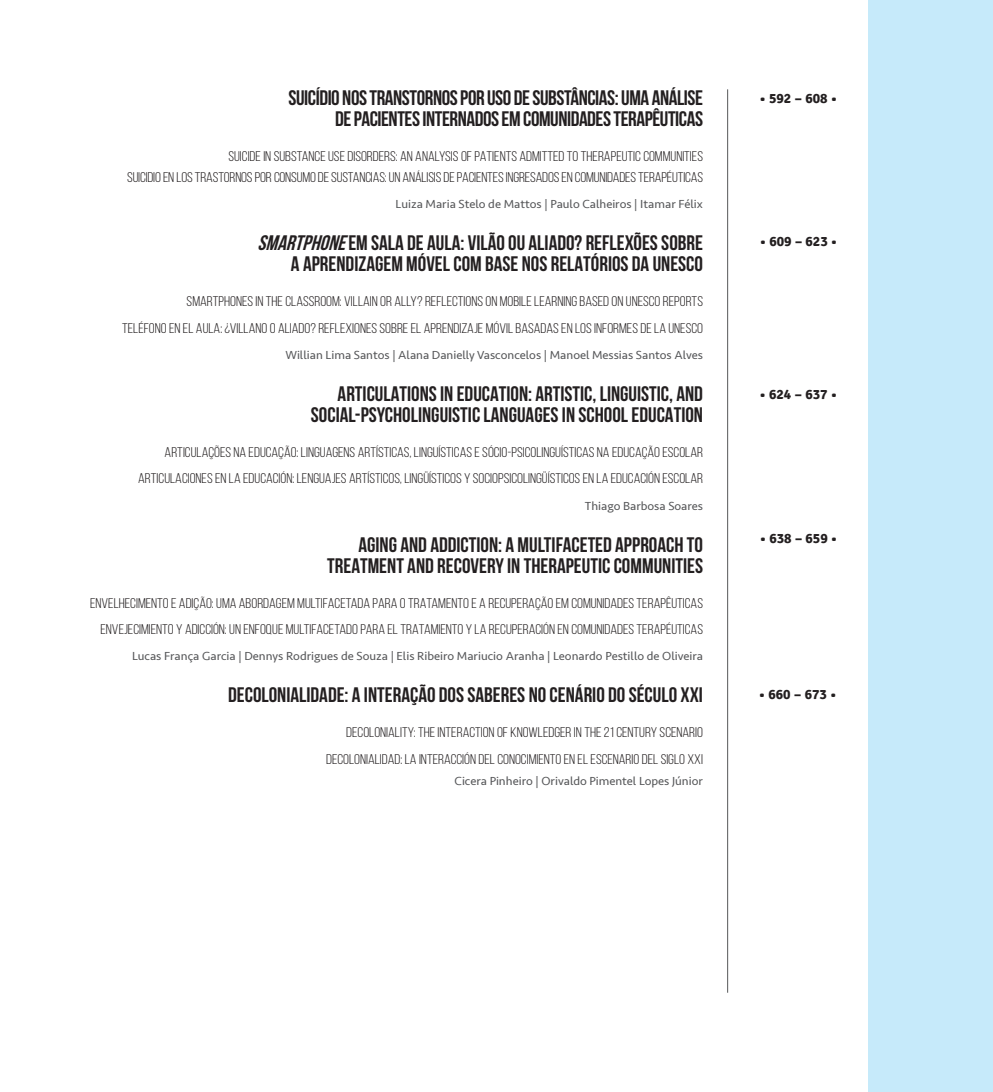
<style>
.page{position:relative;width:993px;height:1092px;background:#fff}
.page>*{position:absolute;margin:0;border:0;box-sizing:border-box;transform-origin:0 0}
.t1{font:700 21px/21px "Bebas Neue";color:#231f20;text-align:right}
.t2{font:700 21px/21px "Bebas Neue";letter-spacing:-.02em;color:#231f20;text-align:right}
.t3{font:14px/26.2px "Bebas Neue";color:#231f20;text-align:right;scale:1.1 1}
.t4{font:700 14px "Signika";color:#231f20}
.t5{font:12.25px "Seravek";color:#57585a}
.s1{font-style:italic}
</style>
<div class="page">
<hr style="left:727px;top:89px;width:1px;height:903px;background:#57585a">
<div style="left:868px;top:0;width:124px;height:1091px;background:#c6eafa"></div>
<h1 class="t2" style="left:288px;top:87px;width:416px">SUICÍDIO NOS TRANSTORNOS POR USO DE SUBSTÂNCIAS: UMA ANÁLISE<br>DE PACIENTES INTERNADOS EM COMUNIDADES TERAPÊUTICAS</h1>
<p class="t3" style="left:127px;top:146px;width:525px;line-height:21px">SUICIDE IN SUBSTANCE USE DISORDERS: AN ANALYSIS OF PATIENTS ADMITTED TO THERAPEUTIC COMMUNITIES<br>SUICIDIO EN LOS TRASTORNOS POR CONSUMO DE SUSTANCIAS: UN ANÁLISIS DE PACIENTES INGRESADOS EN COMUNIDADES TERAPÉUTICAS</p>
<p class="t5" style="left:395px;top:195px;width:309px">Luiza Maria Stelo de Mattos | Paulo Calheiros | Itamar Félix</p>
<h1 class="t1" style="left:257px;top:232px;width:447px"><span class="s1">SMARTPHONE</span>EM SALA DE AULA: VILÃO OU ALIADO? REFLEXÕES SOBRE<br>A APRENDIZAGEM MÓVEL COM BASE NOS RELATÓRIOS DA UNESCO</h1>
<p class="t3" style="left:122px;top:288px;width:529px">SMARTPHONES IN THE CLASSROOM: VILLAIN OR ALLY? REFLECTIONS ON MOBILE LEARNING BASED ON UNESCO REPORTS<br>TELÉFONO EN EL AULA: ¿VILLANO O ALIADO? REFLEXIONES SOBRE EL APRENDIZAJE MÓVIL BASADAS EN LOS INFORMES DE LA UNESCO</p>
<p class="t5" style="left:285px;top:345px;width:419px">Willian Lima Santos | Alana Danielly Vasconcelos | Manoel Messias Santos Alves</p>
<h1 class="t1" style="left:311px;top:383px;width:393px">ARTICULATIONS IN EDUCATION: ARTISTIC, LINGUISTIC, AND<br>SOCIAL-PSYCHOLINGUISTIC LANGUAGES IN SCHOOL EDUCATION</h1>
<p class="t3" style="left:138px;top:439px;width:514px">ARTICULAÇÕES NA EDUCAÇÃO: LINGUAGENS ARTÍSTICAS, LINGUÍSTICAS E SÓCIO-PSICOLINGUÍSTICAS NA EDUCAÇÃO ESCOLAR<br>ARTICULACIONES EN LA EDUCACIÓN: LENGUAJES ARTÍSTICOS, LINGÜÍSTICOS Y SOCIOPSICOLINGÜÍSTICOS EN LA EDUCACIÓN ESCOLAR</p>
<p class="t5" style="left:584px;top:496px;width:120px">Thiago Barbosa Soares</p>
<h1 class="t1" style="left:327px;top:533px;width:377px">AGING AND ADDICTION: A MULTIFACETED APPROACH TO<br>TREATMENT AND RECOVERY IN THERAPEUTIC COMMUNITIES</h1>
<p class="t3" style="left:90px;top:589px;width:558px">ENVELHECIMENTO E ADIÇÃO: UMA ABORDAGEM MULTIFACETADA PARA O TRATAMENTO E A RECUPERAÇÃO EM COMUNIDADES TERAPÊUTICAS<br>ENVEJECIMIENTO Y ADICCIÓN: UN ENFOQUE MULTIFACETADO PARA EL TRATAMIENTO Y LA RECUPERACIÓN EN COMUNIDADES TERAPÉUTICAS</p>
<p class="t5" style="left:132px;top:646px;width:572px">Lucas França Garcia | Dennys Rodrigues de Souza | Elis Ribeiro Mariucio Aranha | Leonardo Pestillo de Oliveira</p>
<h1 class="t1" style="left:228px;top:684px;width:476px">DECOLONIALIDADE: A INTERAÇÃO DOS SABERES NO CENÁRIO DO SÉCULO XXI</h1>
<p class="t3" style="left:326px;top:719px;width:344px">DECOLONIALITY: THE INTERACTION OF KNOWLEDGER IN THE 21 CENTURY SCENARIO<br>DECOLONIALIDAD: LA INTERACCIÓN DEL CONOCIMIENTO EN EL ESCENARIO DEL SIGLO XXI</p>
<p class="t5" style="left:454px;top:770px;width:250px">Cicera Pinheiro | Orivaldo Pimentel Lopes Júnior</p>
<p class="t4" style="left:759px;top:89px;width:79px">• 592 – 608 •</p>
<p class="t4" style="left:759px;top:233px;width:79px">• 609 – 623 •</p>
<p class="t4" style="left:759px;top:386px;width:79px">• 624 – 637 •</p>
<p class="t4" style="left:759px;top:530px;width:79px">• 638 – 659 •</p>
<p class="t4" style="left:758px;top:686px;width:79px">• 660 – 673 •</p>
</div>
